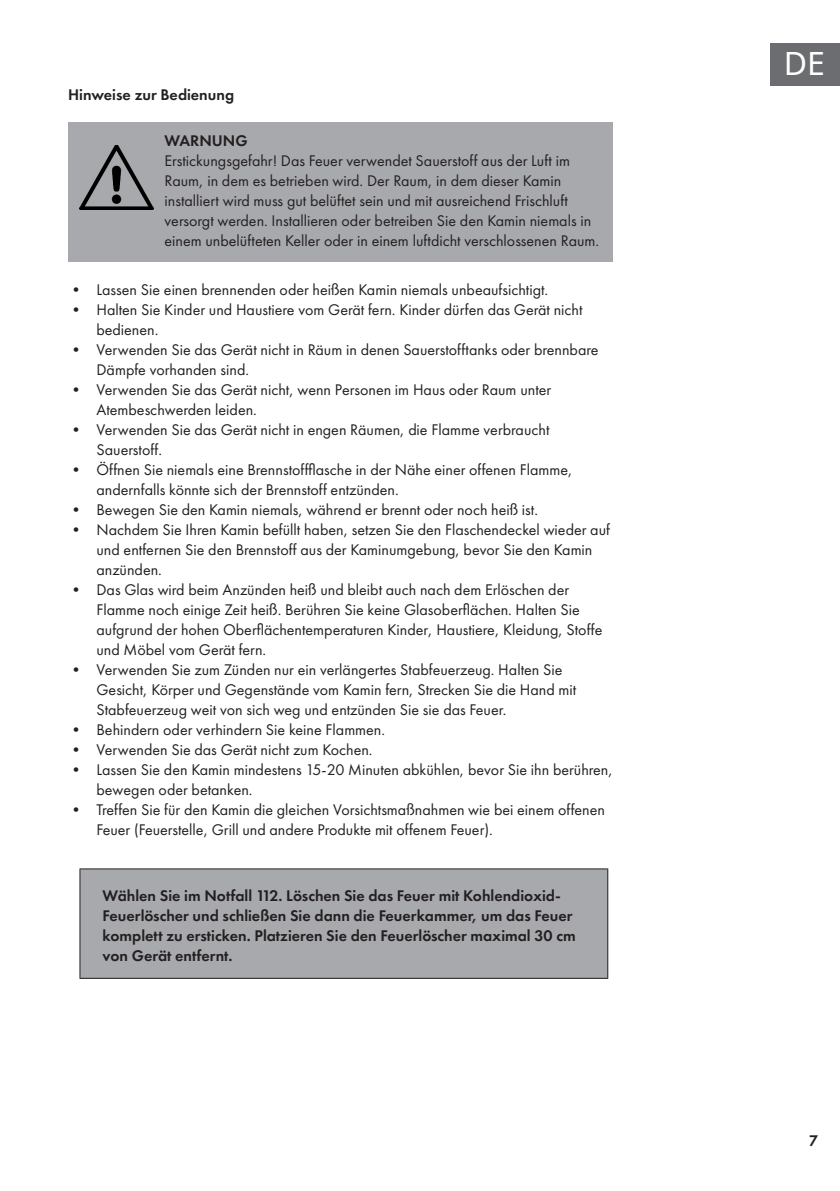
<style>
.page{position:relative;width:840px;height:1191px;background:#fff}
.page>*{position:absolute;margin:0;border:0;box-sizing:border-box;transform-origin:0 0}
.t1{font:32px "Noto Sans";color:#fff}
.t2{font:16px/20px "Futura PTW08";color:#231f20}
.t3{font:600 16px/20px "Futura PTW08";color:#231f20}
</style>
<div class="page">
<div style="left:770px;top:43px;width:69px;height:42px;background:#6c6d70"></div>
<div style="left:68px;top:122px;width:544px;height:139px;background:#a8a9ad"></div>
<img style="left:79px;top:145px;width:74px;height:65px">
<div style="left:80px;top:869px;width:527px;height:109px;background:#a8a9ad"></div>
<hr style="left:79px;top:868px;width:529px;height:1px;background:#231f20">
<hr style="left:79px;top:869px;width:1px;height:108px;background:#231f20">
<hr style="left:607px;top:869px;width:1px;height:108px;background:#231f20">
<hr style="left:79px;top:977px;width:529px;height:1px;background:#231f20">
<p class="t3" style="left:68px;top:85px;width:167px">Hinweise zur Bedienung</p>
<p class="t3" style="left:164px;top:131px;width:85px">WARNUNG</p>
<p class="t2" style="left:164px;top:151px;width:436px">Erstickungsgefahr! Das Feuer verwendet Sauerstoff aus der Luft im Raum, in dem es betrieben wird. Der Raum, in dem dieser Kamin installiert wird muss gut belüftet sein und mit ausreichend Frischluft versorgt werden. Installieren oder betreiben Sie den Kamin niemals in einem unbelüfteten Keller oder in einem luftdicht verschlossenen Raum.</p>
<p class="t2" style="left:68px;top:279px;width:481px">• Lassen Sie einen brennenden oder heißen Kamin niemals unbeaufsichtigt.</p>
<p class="t2" style="left:96px;top:299px;width:487px;text-indent:-28px">• Halten Sie Kinder und Haustiere vom Gerät fern. Kinder dürfen das Gerät nicht bedienen.</p>
<p class="t2" style="left:96px;top:339px;width:503px;text-indent:-28px">• Verwenden Sie das Gerät nicht in Räum in denen Sauerstofftanks oder brennbare<br>Dämpfe vorhanden sind.</p>
<p class="t2" style="left:96px;top:379px;width:456px;text-indent:-28px">• Verwenden Sie das Gerät nicht, wenn Personen im Haus oder Raum unter<br>Atembeschwerden leiden.</p>
<p class="t2" style="left:96px;top:419px;width:454px;text-indent:-28px">• Verwenden Sie das Gerät nicht in engen Räumen, die Flamme verbraucht<br>Sauerstoff.</p>
<p class="t2" style="left:96px;top:459px;width:477px;text-indent:-28px">• Öffnen Sie niemals eine Brennstoffflasche in der Nähe einer offenen Flamme, andernfalls könnte sich der Brennstoff entzünden.</p>
<p class="t2" style="left:68px;top:499px;width:471px">• Bewegen Sie den Kamin niemals, während er brennt oder noch heiß ist.</p>
<p class="t2" style="left:96px;top:519px;width:514px;text-indent:-28px">• Nachdem Sie Ihren Kamin befüllt haben, setzen Sie den Flaschendeckel wieder auf und entfernen Sie den Brennstoff aus der Kaminumgebung, bevor Sie den Kamin anzünden.</p>
<p class="t2" style="left:96px;top:579px;width:507px;text-indent:-28px">• Das Glas wird beim Anzünden heiß und bleibt auch nach dem Erlöschen der Flamme noch einige Zeit heiß. Berühren Sie keine Glasoberflächen. Halten Sie aufgrund der hohen Oberflächentemperaturen Kinder, Haustiere, Kleidung, Stoffe und Möbel vom Gerät fern.</p>
<p class="t2" style="left:96px;top:659px;width:481px;text-indent:-28px">• Verwenden Sie zum Zünden nur ein verlängertes Stabfeuerzeug. Halten Sie<br>Gesicht, Körper und Gegenstände vom Kamin fern, Strecken Sie die Hand mit<br>Stabfeuerzeug weit von sich weg und entzünden Sie sie das Feuer.</p>
<p class="t2" style="left:68px;top:719px;width:318px">• Behindern oder verhindern Sie keine Flammen.</p>
<p class="t2" style="left:68px;top:739px;width:306px">• Verwenden Sie das Gerät nicht zum Kochen.</p>
<p class="t2" style="left:96px;top:759px;width:517px;text-indent:-28px">• Lassen Sie den Kamin mindestens 15-20 Minuten abkühlen, bevor Sie ihn berühren, bewegen oder betanken.</p>
<p class="t2" style="left:96px;top:799px;width:509px;text-indent:-28px">• Treffen Sie für den Kamin die gleichen Vorsichtsmaßnahmen wie bei einem offenen<br>Feuer (Feuerstelle, Grill und andere Produkte mit offenem Feuer).</p>
<p class="t3" style="left:103px;top:885px;width:474px">Wählen Sie im Notfall 112. Löschen Sie das Feuer mit Kohlendioxid-Feuerlöscher und schließen Sie dann die Feuerkammer, um das Feuer komplett zu ersticken. Platzieren Sie den Feuerlöscher maximal 30 cm von Gerät entfernt.</p>
<h1 class="t1" style="left:783px;top:42px;width:43px">DE</h1>
<p class="t3" style="left:808px;top:1130px;width:11px">7</p>
</div>
